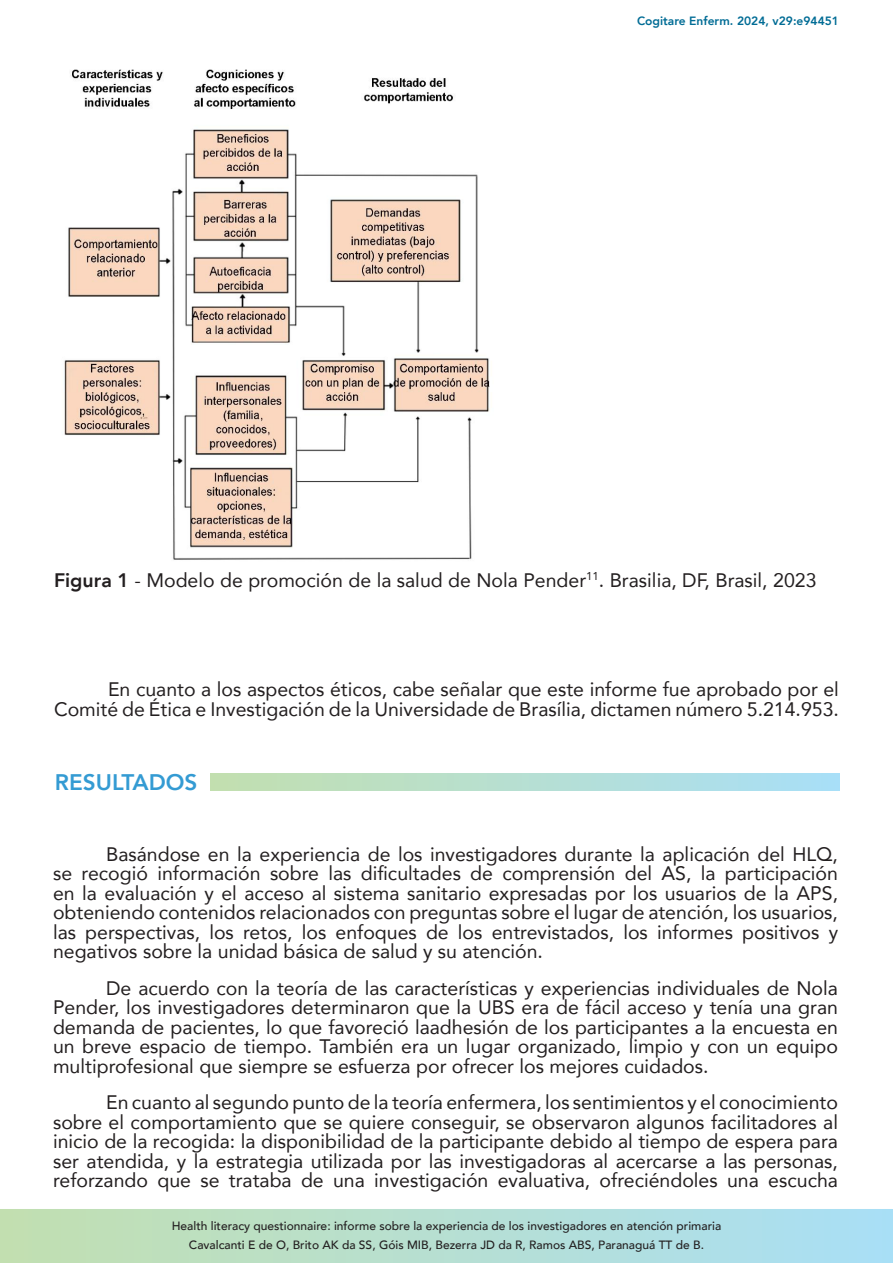
<style>
.page{position:relative;width:893px;height:1263px;background:#fff}
.page>*{position:absolute;margin:0;border:0;box-sizing:border-box;transform-origin:0 0}
.t1{font:800 22.5px "Avenir";color:#349bd3}
.t2{font:19.5px/19.5px "Avenir";color:#231f20;text-align:justify}
.t3{font:500 12px/18.6px "Avenir";color:#231f20;text-align:center}
.t4{font:800 12px "Avenir";color:#006c95}
.s1{font-weight:800}
</style>
<div class="page">
<svg style="left:0;top:1209px;width:893px;height:54px;background:#b6dfd2"></svg>
<div style="left:211px;top:774px;width:629px;height:16px;background:linear-gradient(to right,#c3dfaf,#a9dff7)"></div>
<img style="left:64px;top:69px;width:426px;height:491px">
<p class="t4" style="left:637px;top:10px;width:203px">Cogitare Enferm. 2024, v29:e94451</p>
<p class="t2" style="left:54px;top:569px;width:764px"><span class="s1">Figura 1</span> - Modelo de promoción de la salud de Nola Pender<sup>11</sup>. Brasilia, DF, Brasil, 2023</p>
<p class="t2" style="left:54px;top:679px;width:786px;text-align:right">En cuanto a los aspectos éticos, cabe señalar que este informe fue aprobado por el<br>Comité de Ética e Investigación de la Universidade de Brasília, dictamen número 5.214.953.</p>
<p class="t1" style="left:55px;top:762px;width:144px">RESULTADOS</p>
<p class="t2" style="left:53px;top:843px;width:786px;text-indent:53px">Basándose en la experiencia de los investigadores durante la aplicación del HLQ, se recogió información sobre las dificultades de comprensión del AS, la participación en la evaluación y el acceso al sistema sanitario expresadas por los usuarios de la APS, obteniendo contenidos relacionados con preguntas sobre el lugar de atención, los usuarios, las perspectivas, los retos, los enfoques de los entrevistados, los informes positivos y negativos sobre la unidad básica de salud y su atención.</p>
<p class="t2" style="left:53px;top:977px;width:786px;text-indent:53px">De acuerdo con la teoría de las características y experiencias individuales de Nola Pender, los investigadores determinaron que la UBS era de fácil acceso y tenía una gran demanda de pacientes, lo que favoreció laadhesión de los participantes a la encuesta en un breve espacio de tiempo. También era un lugar organizado, limpio y con un equipo multiprofesional que siempre se esfuerza por ofrecer los mejores cuidados.</p>
<p class="t2" style="left:53px;top:1092px;width:786px;text-indent:53px">En cuanto al segundo punto de la teoría enfermera, los sentimientos y el conocimiento sobre el comportamiento que se quiere conseguir, se observaron algunos facilitadores al inicio de la recogida: la disponibilidad de la participante debido al tiempo de espera para ser atendida, y la estrategia utilizada por las investigadoras al acercarse a las personas, reforzando que se trataba de una investigación evaluativa, ofreciéndoles una escucha</p>
<p class="t3" style="left:172px;top:1216px;width:551px">Health literacy questionnaire: informe sobre la experiencia de los investigadores en atención primaria<br>Cavalcanti E de O, Brito AK da SS, Góis MIB, Bezerra JD da R, Ramos ABS, Paranaguá TT de B.</p>
</div>
